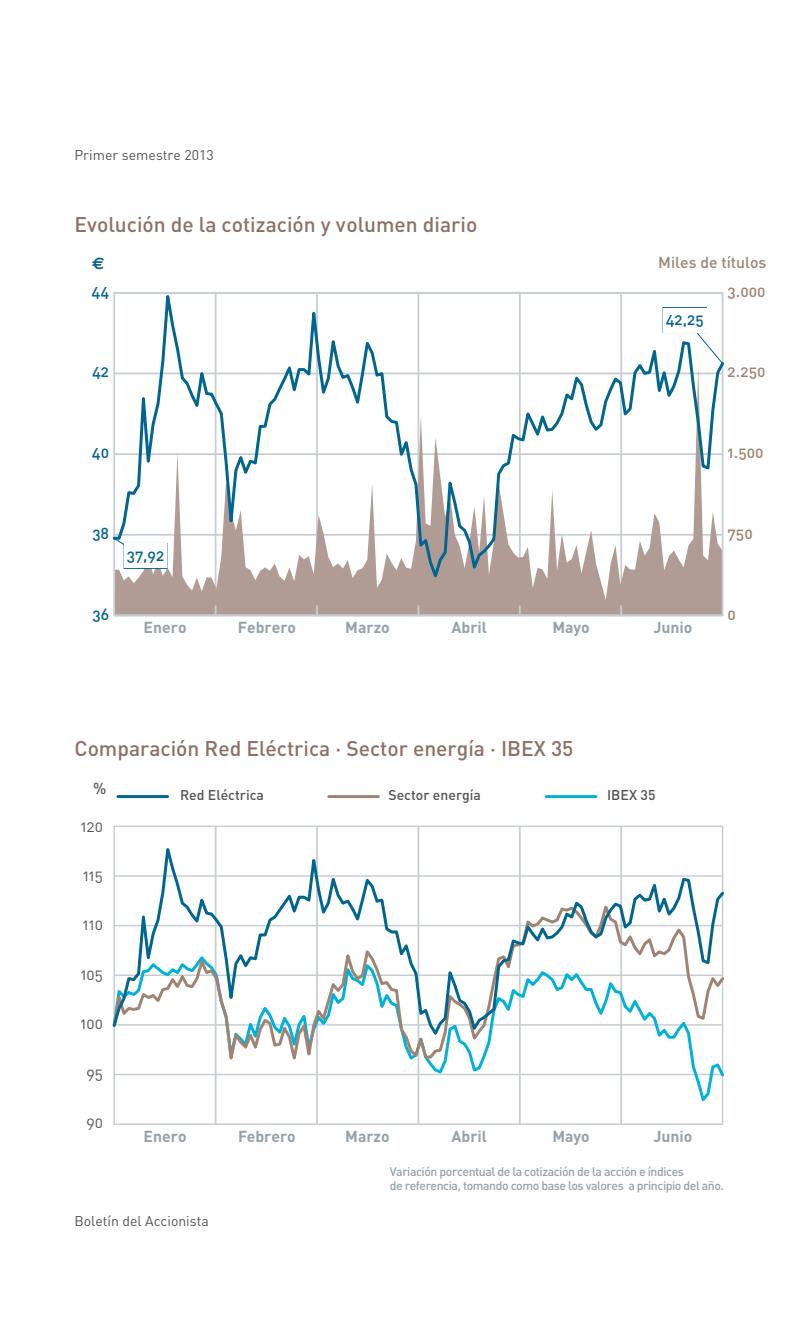
<style>
.page{position:relative;width:812px;height:1340px;background:#fff}
.page>*{position:absolute;margin:0;border:0;box-sizing:border-box;transform-origin:0 0}
.t1{font:500 21px "DIN";color:#8d7066}
.t2{font:700 16.62px "Euro Sans Std";color:#00658f}
.t3{font:700 15.75px "DIN";color:#94a2aa}
.t4{font:15.75px "DIN Medium Alternate";color:#00658f}
.t5{font:15.75px "DIN Medium Alternate";color:#9f8474}
.t6{font:15.75px "DIN Regular Alternate";color:#535355}
.t7{font:500 15.75px "DIN";color:#9f8474}
.t8{font:500 15.75px "DIN";color:#535355}
.t9{font:14px "DIN";color:#535355}
.t10{font:500 14px "DIN";color:#535355}
.t11{font:500 12.25px/13.5px "DIN";letter-spacing:-.035em;color:#94a2aa}
</style>
<div class="page">
<hr style="left:328px;top:795px;width:50px;height:3px;background:#9f8474">
<hr style="left:118px;top:795px;width:49px;height:3px;background:#00658f">
<hr style="left:546px;top:795px;width:49px;height:3px;background:#00b1da">
<div style="left:116px;top:585px;width:604px;height:28px;background:#b19c95"></div>
<svg style="left:417px;top:605px;width:2px;height:9px"></svg>
<hr style="left:114px;top:614px;width:608px;height:2px;background:#c6ced4">
<svg style="left:316px;top:605px;width:2px;height:9px"></svg>
<svg style="left:214px;top:605px;width:2px;height:10px"></svg>
<svg style="left:518px;top:605px;width:2px;height:10px"></svg>
<svg style="left:112px;top:292px;width:612px;height:293px"></svg>
<hr style="left:316px;top:826px;width:2px;height:298px;background:#c6ced4">
<hr style="left:518px;top:826px;width:2px;height:298px;background:#c6ced4">
<hr style="left:417px;top:826px;width:2px;height:298px;background:#c6ced4">
<hr style="left:214px;top:826px;width:2px;height:298px;background:#c6ced4">
<hr style="left:620px;top:826px;width:1px;height:298px;background:#c6ced4">
<svg style="left:113px;top:1076px;width:611px;height:30px"></svg>
<svg style="left:113px;top:1039px;width:611px;height:37px"></svg>
<svg style="left:112px;top:833px;width:612px;height:206px"></svg>
<p class="t9" style="left:74px;top:150px;width:141px">Primer semestre 2013</p>
<h2 class="t1" style="left:74px;top:217px;width:404px">Evolución de la cotización y volumen diario</h2>
<p class="t2" style="left:92px;top:253px;width:14px">€</p>
<p class="t7" style="left:658px;top:257px;width:110px">Miles de títulos</p>
<p class="t4" style="left:91px;top:285px;width:19px">44</p>
<p class="t4" style="left:665px;top:314px;width:40px">42,25</p>
<p class="t5" style="left:727px;top:285px;width:39px">3.000</p>
<p class="t4" style="left:92px;top:366px;width:19px">42</p>
<p class="t5" style="left:727px;top:366px;width:39px">2.250</p>
<p class="t4" style="left:92px;top:447px;width:19px">40</p>
<p class="t5" style="left:727px;top:447px;width:38px">1.500</p>
<p class="t4" style="left:92px;top:527px;width:18px">38</p>
<p class="t5" style="left:727px;top:527px;width:27px">750</p>
<p class="t4" style="left:127px;top:549px;width:39px">37,92</p>
<p class="t4" style="left:92px;top:608px;width:18px">36</p>
<p class="t5" style="left:727px;top:608px;width:10px">0</p>
<h5 class="t3" style="left:143px;top:621px;width:44px">Enero</h5>
<h5 class="t3" style="left:238px;top:621px;width:60px">Febrero</h5>
<h5 class="t3" style="left:345px;top:621px;width:46px">Marzo</h5>
<h5 class="t3" style="left:451px;top:621px;width:37px">Abril</h5>
<h5 class="t3" style="left:552px;top:621px;width:39px">Mayo</h5>
<h5 class="t3" style="left:653px;top:621px;width:40px">Junio</h5>
<h2 class="t1" style="left:74px;top:741px;width:500px">Comparación Red Eléctrica · Sector energía · IBEX 35</h2>
<p class="t8" style="left:93px;top:783px;width:15px">%</p>
<p class="t10" style="left:180px;top:790px;width:85px">Red Eléctrica</p>
<p class="t10" style="left:388px;top:790px;width:94px">Sector energía</p>
<p class="t10" style="left:606px;top:790px;width:50px">IBEX 35</p>
<p class="t6" style="left:81px;top:820px;width:24px">120</p>
<p class="t6" style="left:83px;top:869px;width:21px">115</p>
<p class="t6" style="left:83px;top:919px;width:21px">110</p>
<p class="t6" style="left:81px;top:968px;width:24px">105</p>
<p class="t6" style="left:81px;top:1018px;width:24px">100</p>
<p class="t6" style="left:86px;top:1067px;width:18px">95</p>
<p class="t6" style="left:86px;top:1116px;width:18px">90</p>
<p class="t3" style="left:143px;top:1130px;width:44px">Enero</p>
<p class="t3" style="left:238px;top:1130px;width:59px">Febrero</p>
<p class="t3" style="left:345px;top:1130px;width:46px">Marzo</p>
<p class="t3" style="left:451px;top:1130px;width:37px">Abril</p>
<p class="t3" style="left:552px;top:1130px;width:39px">Mayo</p>
<p class="t3" style="left:653px;top:1130px;width:40px">Junio</p>
<p class="t11" style="left:389px;top:1166px;width:335px">Variación porcentual de la cotización de la acción e índices<br>de referencia, tomando como base los valores a principio del año.</p>
<p class="t9" style="left:74px;top:1215px;width:136px">Boletín del Accionista</p>
</div>
